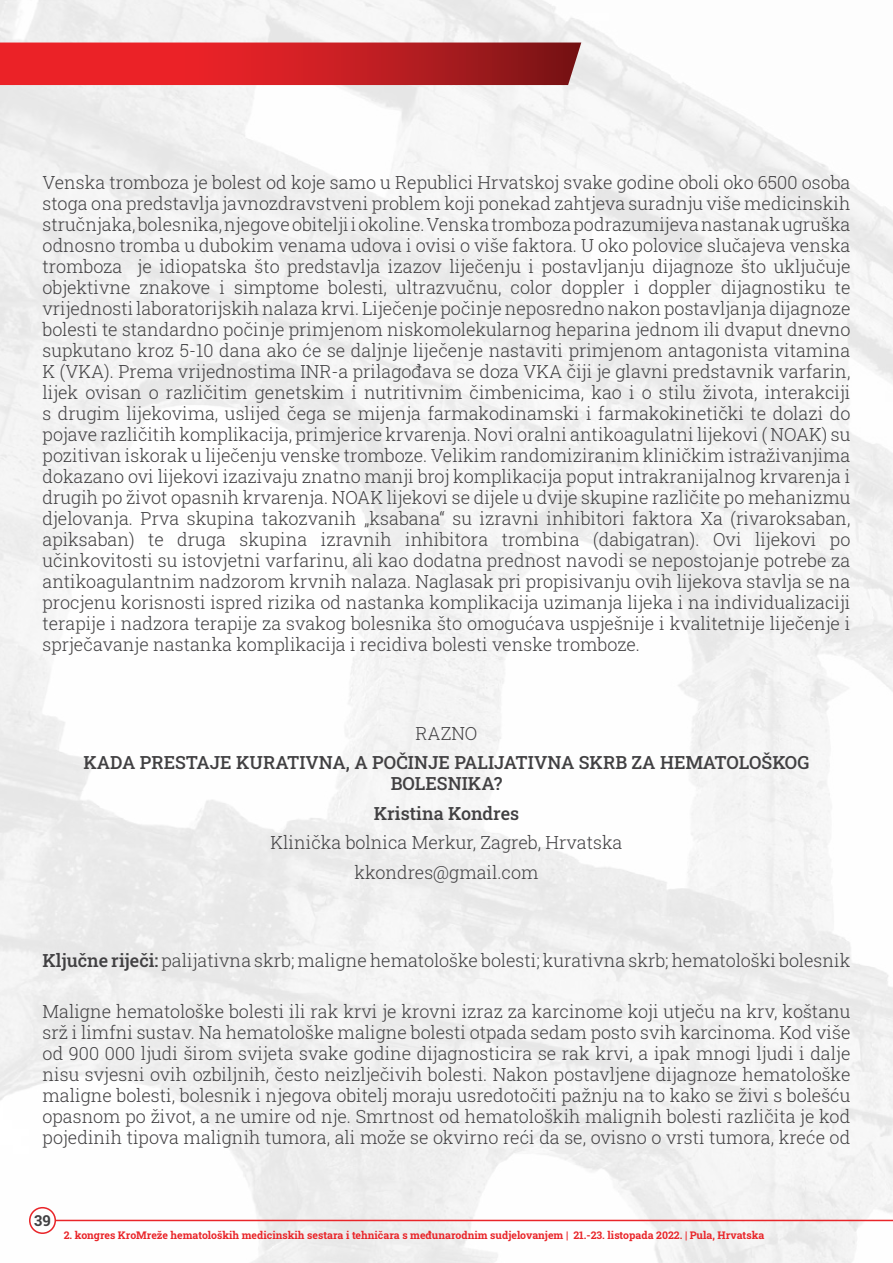
<style>
.page{position:relative;width:893px;height:1263px;background:#fff}
.page>*{position:absolute;margin:0;border:0;box-sizing:border-box;transform-origin:0 0}
.t1{font:300 18px/21px "Roboto Slab";color:#414042;text-align:justify}
.t2{font:500 18px/21px "Roboto Slab";color:#414042;text-align:center}
.t3{font:700 15px "Roboto Slab";color:#414042}
.t4{font:700 10.5px "Roboto Slab";color:#e92529}
.s1{font-weight:500}
</style>
<div class="page">
<img style="left:0;top:0;width:893px;height:1263px">
<svg style="left:0;top:43px;width:581px;height:42px;background:#c92024"></svg>
<hr style="left:55px;top:1220px;width:838px;height:1px;background:#e92529">
<div style="left:29px;top:1207px;width:27px;height:27px;border:2px solid #e92529;border-radius:50%"></div>
<p class="t1" style="left:43px;top:171px;width:809px">Venska tromboza je bolest od koje samo u Republici Hrvatskoj svake godine oboli oko 6500 osoba stoga ona predstavlja javnozdravstveni problem koji ponekad zahtjeva suradnju više medicinskih stručnjaka, bolesnika, njegove obitelji i okoline. Venska tromboza podrazumijeva nastanak ugruška odnosno tromba u dubokim venama udova i ovisi o više faktora. U oko polovice slučajeva venska tromboza je idiopatska što predstavlja izazov liječenju i postavljanju dijagnoze što uključuje objektivne znakove i simptome bolesti, ultrazvučnu, color doppler i doppler dijagnostiku te vrijednosti laboratorijskih nalaza krvi. Liječenje počinje neposredno nakon postavljanja dijagnoze bolesti te standardno počinje primjenom niskomolekularnog heparina jednom ili dvaput dnevno supkutano kroz 5-10 dana ako će se daljnje liječenje nastaviti primjenom antagonista vitamina K (VKA). Prema vrijednostima INR-a prilagođava se doza VKA čiji je glavni predstavnik varfarin, lijek ovisan o različitim genetskim i nutritivnim čimbenicima, kao i o stilu života, interakciji s drugim lijekovima, uslijed čega se mijenja farmakodinamski i farmakokinetički te dolazi do pojave različitih komplikacija, primjerice krvarenja. Novi oralni antikoagulatni lijekovi ( NOAK) su pozitivan iskorak u liječenju venske tromboze. Velikim randomiziranim kliničkim istraživanjima dokazano ovi lijekovi izazivaju znatno manji broj komplikacija poput intrakranijalnog krvarenja i drugih po život opasnih krvarenja. NOAK lijekovi se dijele u dvije skupine različite po mehanizmu djelovanja. Prva skupina takozvanih „ksabana“ su izravni inhibitori faktora Xa (rivaroksaban, apiksaban) te druga skupina izravnih inhibitora trombina (dabigatran). Ovi lijekovi po učinkovitosti su istovjetni varfarinu, ali kao dodatna prednost navodi se nepostojanje potrebe za antikoagulantnim nadzorom krvnih nalaza. Naglasak pri propisivanju ovih lijekova stavlja se na procjenu korisnosti ispred rizika od nastanka komplikacija uzimanja lijeka i na individualizaciji terapije i nadzora terapije za svakog bolesnika što omogućava uspješnije i kvalitetnije liječenje i sprječavanje nastanka komplikacija i recidiva bolesti venske tromboze.</p>
<p class="t1" style="left:415px;top:722px;width:64px">RAZNO</p>
<p class="t2" style="left:84px;top:752px;width:727px">KADA PRESTAJE KURATIVNA, A POČINJE PALIJATIVNA SKRB ZA HEMATOLOŠKOG<br>BOLESNIKA?</p>
<p class="t2" style="left:374px;top:802px;width:147px">Kristina Kondres</p>
<p class="t1" style="left:271px;top:827px;width:353px;line-height:29.5px;text-align:center">Klinička bolnica Merkur, Zagreb, Hrvatska kkondres@gmail.com</p>
<p class="t1" style="left:43px;top:950px;width:809px"><span class="s1">Ključne riječi:</span> palijativna skrb; maligne hematološke bolesti; kurativna skrb; hematološki bolesnik</p>
<p class="t1" style="left:43px;top:1000px;width:809px">Maligne hematološke bolesti ili rak krvi je krovni izraz za karcinome koji utječu na krv, koštanu srž i limfni sustav. Na hematološke maligne bolesti otpada sedam posto svih karcinoma. Kod više od 900 000 ljudi širom svijeta svake godine dijagnosticira se rak krvi, a ipak mnogi ljudi i dalje nisu svjesni ovih ozbiljnih, često neizlječivih bolesti. Nakon postavljene dijagnoze hematološke maligne bolesti, bolesnik i njegova obitelj moraju usredotočiti pažnju na to kako se živi s bolešću opasnom po život, a ne umire od nje. Smrtnost od hematoloških malignih bolesti različita je kod pojedinih tipova malignih tumora, ali može se okvirno reći da se, ovisno o vrsti tumora, kreće od</p>
<p class="t3" style="left:34px;top:1210px;width:18px">39</p>
<p class="t4" style="left:64px;top:1228px;width:702px">2. kongres KroMreže hematoloških medicinskih sestara i tehničara s međunarodnim sudjelovanjem | 21.-23. listopada 2022. | Pula, Hrvatska</p>
</div>
